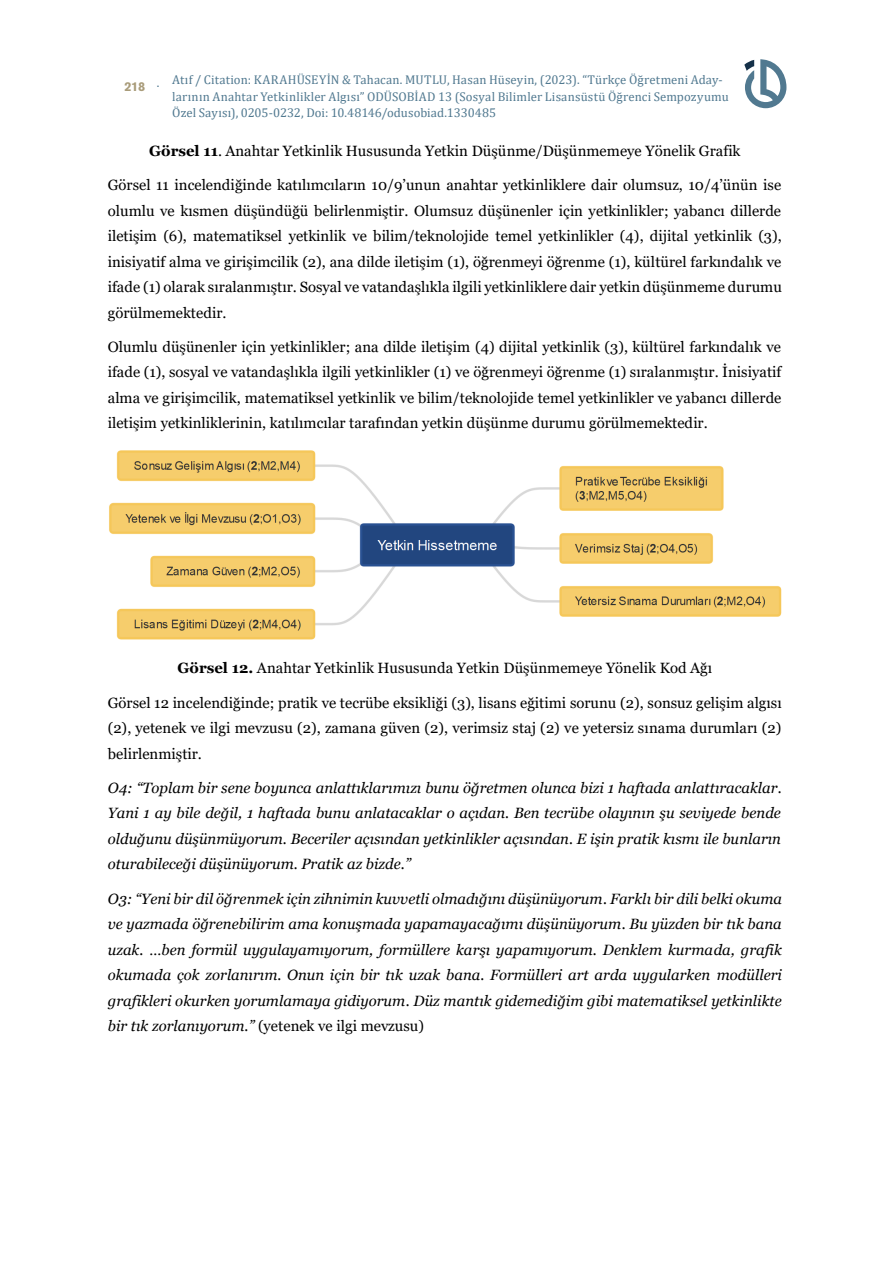
<style>
.page{position:relative;width:893px;height:1263px;background:#fff}
.page>*{position:absolute;margin:0;border:0;box-sizing:border-box;transform-origin:0 0}
.t1{font:14.85px/25.5px "Georgia";color:#000;text-align:justify}
.t2{font:italic 14.85px/25.5px "Georgia";color:#000;text-align:justify}
.Odü_Metin__tırnaklı{font:12.75px/16.5px "Cambria";letter-spacing:.01em;color:#517990}
.Odü_Metin__tırnaklı-2{font:700 12.75px "Akzidenz Grotesk Pro";color:#a99c7a}
.s1{font-weight:700}
.s2{font-style:normal}
</style>
<div class="page">
<svg style="left:744px;top:59px;width:42px;height:49px"></svg>
<img style="left:109px;top:450px;width:673px;height:190px">
<img style="left:605px;top:476px;width:13px;height:14px">
<p class="Odü_Metin__tırnaklı-2" style="left:124px;top:78px;width:37px">218 <sup>.</sup></p>
<p class="Odü_Metin__tırnaklı" style="left:172px;top:72px;width:558px">Atıf / Citation: KARAHÜSEYİN &amp; Tahacan. MUTLU, Hasan Hüseyin, (2023). “Türkçe Öğretmeni Aday&shy;larının Anahtar Yetkinlikler Algısı” ODÜSOBİAD 13 (Sosyal Bilimler Lisansüstü Öğrenci Sempozyumu<br>Özel Sayısı), 0205-0232, Doi: 10.48146/odusobiad.1330485</p>
<p class="t1" style="left:149px;top:138px;width:593px"><span class="s1">Görsel 11</span>. Anahtar Yetkinlik Hususunda Yetkin Düşünme/Düşünmemeye Yönelik Grafik</p>
<p class="t1" style="left:108px;top:173px;width:676px">Görsel 11 incelendiğinde katılımcıların 10/9’unun anahtar yetkinliklere dair olumsuz, 10/4’ünün ise olumlu ve kısmen düşündüğü belirlenmiştir. Olumsuz düşünenler için yetkinlikler; yabancı dillerde iletişim (6), matematiksel yetkinlik ve bilim/teknolojide temel yetkinlikler (4), dijital yetkinlik (3), inisiyatif alma ve girişimcilik (2), ana dilde iletişim (1), öğrenmeyi öğrenme (1), kültürel farkındalık ve ifade (1) olarak sıralanmıştır. Sosyal ve vatandaşlıkla ilgili yetkinliklere dair yetkin düşünmeme durumu görülmemektedir.</p>
<p class="t1" style="left:108px;top:334px;width:675px">Olumlu düşünenler için yetkinlikler; ana dilde iletişim (4) dijital yetkinlik (3), kültürel farkındalık ve ifade (1), sosyal ve vatandaşlıkla ilgili yetkinlikler (1) ve öğrenmeyi öğrenme (1) sıralanmıştır. İnisiyatif alma ve girişimcilik, matematiksel yetkinlik ve bilim/teknolojide temel yetkinlikler ve yabancı dillerde iletişim yetkinliklerinin, katılımcılar tarafından yetkin düşünme durumu görülmemektedir.</p>
<p class="t1" style="left:178px;top:656px;width:536px"><span class="s1">Görsel 12.</span> Anahtar Yetkinlik Hususunda Yetkin Düşünmemeye Yönelik Kod Ağı</p>
<p class="t1" style="left:108px;top:690px;width:675px">Görsel 12 incelendiğinde; pratik ve tecrübe eksikliği (3), lisans eğitimi sorunu (2), sonsuz gelişim algısı (2), yetenek ve ilgi mevzusu (2), zamana güven (2), verimsiz staj (2) ve yetersiz sınama durumları (2) belirlenmiştir.</p>
<p class="t2" style="left:108px;top:775px;width:675px">O4: “Toplam bir sene boyunca anlattıklarımızı bunu öğretmen olunca bizi 1 haftada anlattıracaklar.<br>Yani 1 ay bile değil, 1 haftada bunu anlatacaklar o açıdan. Ben tecrübe olayının şu seviyede bende olduğunu düşünmüyorum. Beceriler açısından yetkinlikler açısından. E işin pratik kısmı ile bunların oturabileceği düşünüyorum. Pratik az bizde.”</p>
<p class="t2" style="left:108px;top:886px;width:676px">O3: “Yeni bir dil öğrenmek için zihnimin kuvvetli olmadığını düşünüyorum. Farklı bir dili belki okuma ve yazmada öğrenebilirim ama konuşmada yapamayacağımı düşünüyorum. Bu yüzden bir tık bana uzak. …ben formül uygulayamıyorum, formüllere karşı yapamıyorum. Denklem kurmada, grafik okumada çok zorlanırım. Onun için bir tık uzak bana. Formülleri art arda uygularken modülleri grafikleri okurken yorumlamaya gidiyorum. Düz mantık gidemediğim gibi matematiksel yetkinlikte bir tık zorlanıyorum.” <span class="s2">(yetenek ve ilgi mevzusu)</span></p>
</div>
